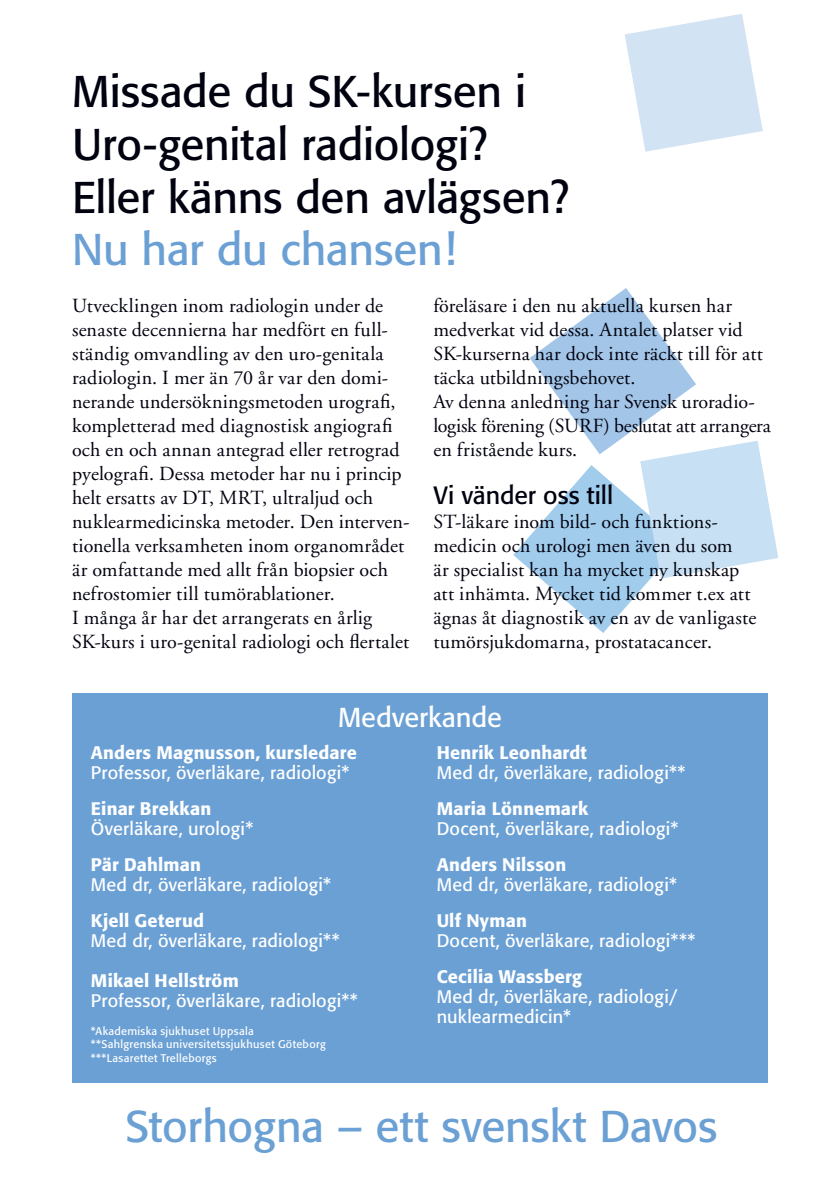
<style>
.page{position:relative;width:840px;height:1191px;background:#fff}
.page>*{position:absolute;margin:0;border:0;box-sizing:border-box;transform-origin:0 0}
.t1{font:44px/52.8px "Formata";letter-spacing:-.01em;color:#01020f}
.t2{font:44px "Formata";letter-spacing:-.005em;color:#6ba0d5}
.t3{font:27.2px "Formata";color:#fff}
.t4{font:24.8px "Formata";letter-spacing:-.005em;color:#01020f}
.t5{font:20px/24px "Adobe Garamond";letter-spacing:.01em;color:#01020f}
.t6{font:18px/20px "Formata";letter-spacing:.01em;color:#fff}
.t7{font:500 18px "Formata";letter-spacing:.01em;color:#fff}
.t8{font:11px/13.2px "Formata";letter-spacing:.025em;color:#fff}
</style>
<div class="page">
<svg style="left:513px;top:288px;width:264px;height:345px"></svg>
<svg style="left:625px;top:14px;width:137px;height:138px"></svg>
<div style="left:72px;top:693px;width:695px;height:389px;background:#6ba0d5"></div>
<h1 class="t1" style="left:72px;top:65px;width:498px">Missade du SK-kursen i<br>Uro-genital radiologi?<br>Eller känns den avlägsen?</h1>
<h1 class="t2" style="left:72px;top:223px;width:385px">Nu har du chansen!</h1>
<p class="t5" style="left:72px;top:294px;width:338px">Utvecklingen inom radiologin under de senaste decennierna har medfört en full&shy;ständig omvandling av den uro-genitala radiologin. I mer än 70 år var den domi&shy;nerande undersökningsmetoden urografi, kompletterad med diagnostisk angiografi och en och annan antegrad eller retrograd pyelografi. Dessa metoder har nu i princip helt ersatts av DT, MRT, ultraljud och nuklearmedicinska metoder. Den interven&shy;tionella verksamheten inom organområdet är omfattande med allt från biopsier och nefrostomier till tumörablationer.<br>I många år har det arrangerats en årlig SK-kurs i uro-genital radiologi och flertalet</p>
<p class="t5" style="left:433px;top:294px;width:338px">föreläsare i den nu aktuella kursen har medverkat vid dessa. Antalet platser vid SK-kurserna har dock inte räckt till för att täcka utbildningsbehovet.<br>Av denna anledning har Svensk uroradio&shy;logisk förening (SURF) beslutat att arrangera en fristående kurs.</p>
<p class="t4" style="left:433px;top:480px;width:181px">Vi vänder oss till</p>
<p class="t5" style="left:433px;top:510px;width:324px">ST-läkare inom bild- och funktions&shy;medicin och urologi men även du som<br>är specialist kan ha mycket ny kunskap att inhämta. Mycket tid kommer t.ex att ägnas åt diagnostik av en av de vanligaste tumörsjukdomarna, prostatacancer.</p>
<h2 class="t3" style="left:338px;top:701px;width:165px">Medverkande</h2>
<p class="t7" style="left:91px;top:742px;width:267px">Anders Magnusson, kursledare</p>
<p class="t6" style="left:91px;top:763px;width:260px">Professor, överläkare, radiologi*</p>
<p class="t7" style="left:91px;top:798px;width:122px">Einar Brekkan</p>
<p class="t6" style="left:91px;top:819px;width:164px">Överläkare, urologi*</p>
<p class="t7" style="left:91px;top:854px;width:112px">Pär Dahlman</p>
<p class="t6" style="left:91px;top:875px;width:242px">Med dr, överläkare, radiologi*</p>
<p class="t7" style="left:91px;top:910px;width:115px">Kjell Geterud</p>
<p class="t6" style="left:91px;top:931px;width:250px">Med dr, överläkare, radiologi**</p>
<p class="t7" style="left:91px;top:970px;width:149px">Mikael Hellström</p>
<p class="t6" style="left:91px;top:991px;width:268px">Professor, överläkare, radiologi**</p>
<p class="t8" style="left:91px;top:1024px;width:236px">*Akademiska sjukhuset Uppsala **Sahlgrenska universitetssjukhuset Göteborg ***Lasarettet Trelleborgs</p>
<p class="t7" style="left:436px;top:742px;width:152px">Henrik Leonhardt</p>
<p class="t6" style="left:436px;top:763px;width:250px">Med dr, överläkare, radiologi**</p>
<p class="t7" style="left:436px;top:798px;width:153px">Maria Lönnemark</p>
<p class="t6" style="left:436px;top:819px;width:243px">Docent, överläkare, radiologi*</p>
<p class="t7" style="left:436px;top:854px;width:131px">Anders Nilsson</p>
<p class="t6" style="left:436px;top:875px;width:242px">Med dr, överläkare, radiologi*</p>
<p class="t7" style="left:436px;top:910px;width:92px">Ulf Nyman</p>
<p class="t6" style="left:436px;top:931px;width:260px">Docent, överläkare, radiologi***</p>
<p class="t7" style="left:436px;top:966px;width:147px">Cecilia Wassberg</p>
<p class="t6" style="left:436px;top:987px;width:242px">Med dr, överläkare, radiologi/ nuklearmedicin*</p>
<h1 class="t2" style="left:125px;top:1100px;width:593px">Storhogna – ett svenskt Davos</h1>
</div>
